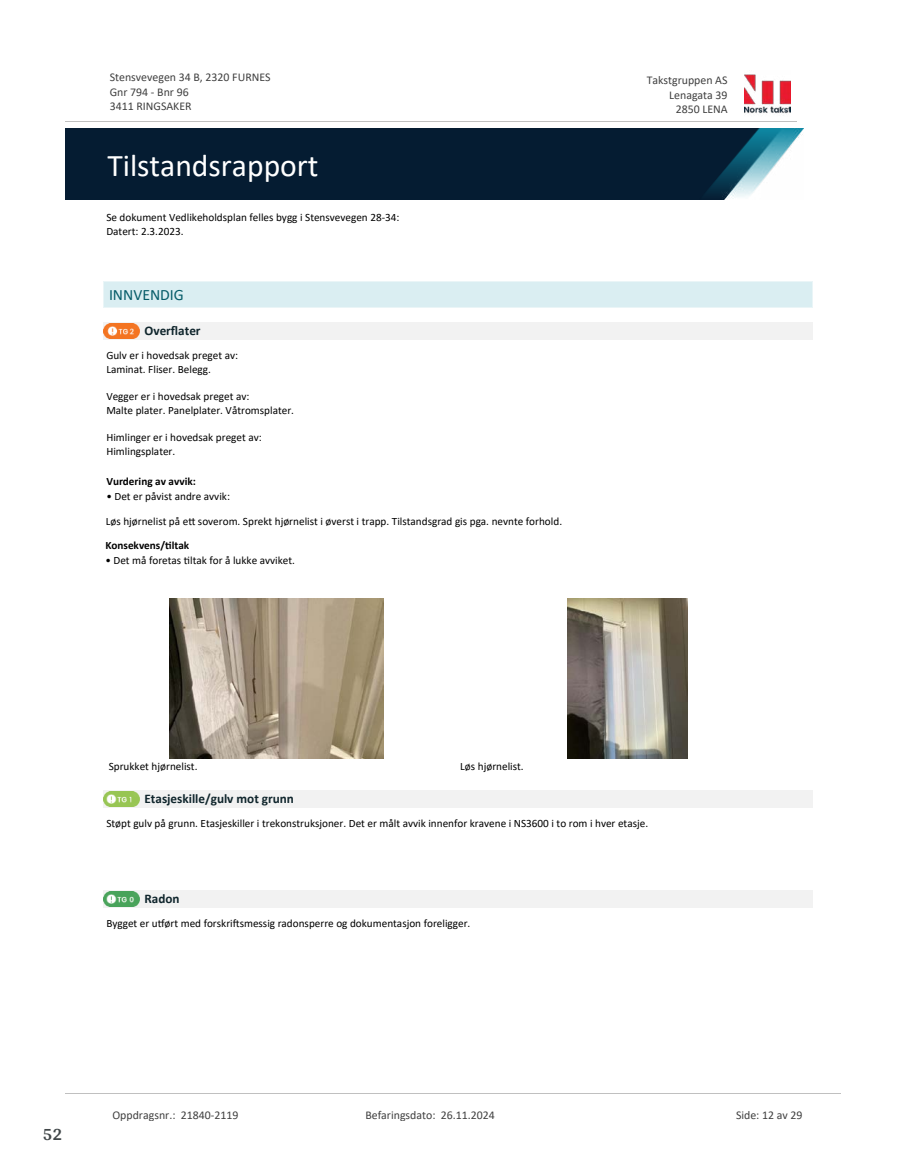
<style>
.page{position:relative;width:915px;height:1172px;background:#fff}
.page>*{position:absolute;margin:0;border:0;box-sizing:border-box;transform-origin:0 0}
.t1{font:31.65px "Calibri";color:#fff}
.t2{font:700 18px "Arya";color:#414749}
.t3{font:15.75px "Calibri";color:#065c69}
.t4{font:700 13.2px "Calibri";color:#0f252c}
.t5{font:11.85px/14.5px "Calibri";color:#404040}
.t6{font:11.25px/13.6px "Calibri";color:#000}
.t7{font:700 11.25px "Calibri";color:#000}
</style>
<div class="page">
<div style="left:104px;top:281px;width:708px;height:27px;background:#daeef2"></div>
<hr style="left:104px;top:281px;width:708px;height:1px;background:#eaf5f7">
<hr style="left:104px;top:308px;width:708px;height:1px;background:#eaf5f7">
<div style="left:104px;top:322px;width:708px;height:17px;background:#f2f2f2"></div>
<svg style="left:107px;top:338px;width:29px;height:1px"></svg>
<img style="left:104px;top:323px;width:35px;height:15px">
<img style="left:170px;top:599px;width:213px;height:160px">
<img style="left:567px;top:599px;width:120px;height:160px">
<div style="left:104px;top:790px;width:708px;height:17px;background:#f2f2f2"></div>
<svg style="left:107px;top:806px;width:29px;height:1px"></svg>
<img style="left:104px;top:791px;width:35px;height:15px">
<div style="left:104px;top:890px;width:708px;height:17px;background:#f2f2f2"></div>
<svg style="left:107px;top:906px;width:29px;height:1px"></svg>
<img style="left:104px;top:891px;width:35px;height:15px">
<img style="left:744px;top:74px;width:46px;height:40px">
<hr style="left:65px;top:121px;width:731px;height:1px;background:#c0c0c0">
<img style="left:65px;top:129px;width:738px;height:71px">
<hr style="left:65px;top:1093px;width:775px;height:1px;background:#c0c0c0">
<p class="t5" style="left:110px;top:70px;width:162px">Stensvevegen 34 B, 2320 FURNES<br>Gnr 794 - Bnr 96<br>3411 RINGSAKER</p>
<p class="t5" style="left:646px;top:73px;width:82px">Takstgruppen AS</p>
<p class="t5" style="left:669px;top:87px;width:60px">Lenagata 39</p>
<p class="t5" style="left:675px;top:102px;width:53px">2850 LENA</p>
<h1 class="t1" style="left:107px;top:143px;width:213px">Tilstandsrapport</h1>
<p class="t6" style="left:106px;top:210px;width:294px">Se dokument Vedlikeholdsplan felles bygg i Stensvevegen 28-34:<br>Datert: 2.3.2023.</p>
<h3 class="t3" style="left:109px;top:283px;width:76px">INNVENDIG</h3>
<p class="t4" style="left:144px;top:321px;width:58px">Over昀氀ater</p>
<p class="t6" style="left:106px;top:348px;width:133px">Gulv er i hovedsak preget av:<br>Laminat. Fliser. Belegg.</p>
<p class="t6" style="left:106px;top:389px;width:189px">Vegger er i hovedsak preget av:<br>Malte plater. Panelplater. Våtromsplater.</p>
<p class="t6" style="left:106px;top:430px;width:157px">Himlinger er i hovedsak preget av:<br>Himlingsplater.</p>
<p class="t7" style="left:106px;top:474px;width:91px">Vurdering av avvik:</p>
<p class="t6" style="left:106px;top:489px;width:125px">• Det er påvist andre avvik:</p>
<p class="t6" style="left:106px;top:514px;width:457px">Løs hjørnelist på e琀琀 soverom. Sprekt hjørnelist i øverst i trapp. Tilstandsgrad gis pga. nevnte forhold.</p>
<p class="t7" style="left:105px;top:538px;width:85px">Konsekvens/琀椀ltak</p>
<p class="t6" style="left:105px;top:553px;width:191px">• Det må foretas 琀椀ltak for å lukke avviket.</p>
<p class="t6" style="left:109px;top:759px;width:90px">Sprukket hjørnelist.</p>
<p class="t6" style="left:460px;top:759px;width:65px">Løs hjørnelist.</p>
<p class="t4" style="left:144px;top:789px;width:151px">Etasjeskille/gulv mot grunn</p>
<p class="t6" style="left:106px;top:816px;width:543px">Støpt gulv på grunn. Etasjeskiller i trekonstruksjoner. Det er målt avvik innenfor kravene i NS3600 i to rom i hver etasje.</p>
<p class="t4" style="left:144px;top:889px;width:37px">Radon</p>
<p class="t6" style="left:106px;top:916px;width:365px">Bygget er u琀昀ørt med forskri昀琀smessig radonsperre og dokumentasjon foreligger.</p>
<h2 class="t2" style="left:43px;top:1123px;width:21px">52</h2>
<p class="t5" style="left:112px;top:1107px;width:127px">Oppdragsnr.: 21840-2119</p>
<p class="t5" style="left:365px;top:1107px;width:131px">Befaringsdato: 26.11.2024</p>
<p class="t5" style="left:735px;top:1107px;width:68px">Side: 12 av 29</p>
</div>
